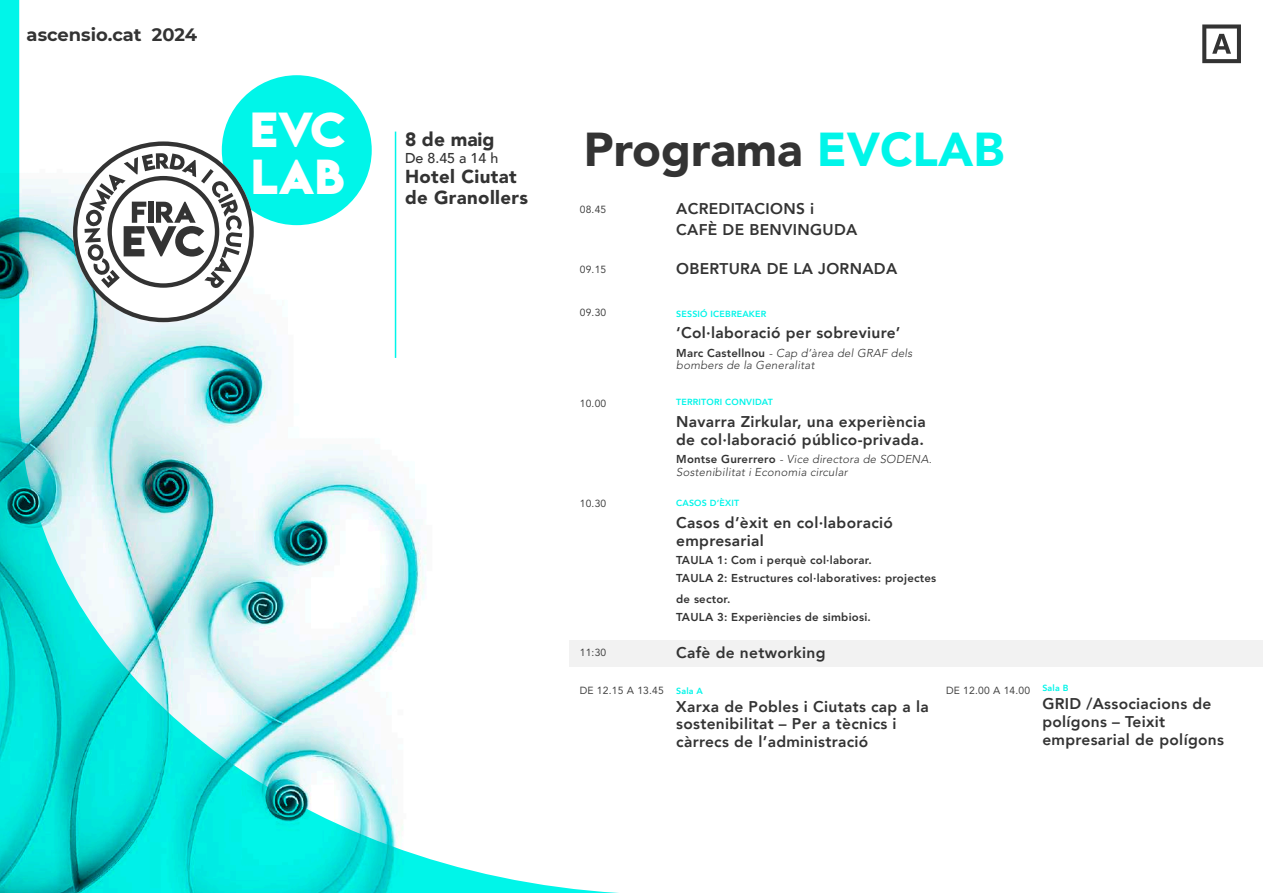
<style>
.page{position:relative;width:1263px;height:893px;background:#fff}
.page>*{position:absolute;margin:0;border:0;box-sizing:border-box;transform-origin:0 0}
.t1{font:900 47.55px "Avenir";color:#333}
.t2{font:43.65px/47.4px "Lemon Milkbold";color:#fff}
.t3{font:900 19.2px "Avenir";color:#333}
.t4{font:900 18.6px/20.2px "Avenir";letter-spacing:.02em;color:#333}
.t5{font:700 17.85px "Montserrat";color:#333}
.t6{font:800 15.45px/17.9px "Avenir";letter-spacing:.02em;color:#333}
.t7{font:500 14.25px "Avenir";color:#333}
.t8{font:italic 300 11.4px/12.8px "Avenir";letter-spacing:.02em;color:#333}
.t9{font:800 11.4px/18.1px "Avenir";letter-spacing:.02em;color:#333}
.t10{font:10.35px "Avenir";letter-spacing:.02em;color:#424242}
.t11{font:800 8.85px "Avenir";letter-spacing:.02em;color:#00f5e9}
.s1{color:#00f5e9}
.s2{font-weight:800;font-style:normal}
</style>
<div class="page">
<svg style="left:1202px;top:24px;width:39px;height:39px"></svg>
<svg style="left:0;top:0;width:619px;height:893px"></svg>
<hr style="left:395px;top:132px;width:1px;height:226px;background:#00f5e9">
<div style="left:569px;top:640px;width:694px;height:27px;background:#f2f2f2"></div>
<div style="left:222px;top:75px;width:150px;height:150px;background:#00f5e9;border-radius:50%"></div>
<svg style="left:73px;top:141px;width:181px;height:181px"></svg>
<p class="t5" style="left:27px;top:22px;width:172px">ascensio.cat 2024</p>
<h2 class="t2" style="left:251px;top:106px;width:96px">EVC<br>LAB</h2>
<p class="t3" style="left:405px;top:123px;width:91px">8 de maig</p>
<p class="t7" style="left:405px;top:146px;width:95px">De 8.45 a 14 h</p>
<p class="t4" style="left:405px;top:167px;width:125px">Hotel Ciutat de Granollers</p>
<h1 class="t1" style="left:584px;top:108px;width:422px">Programa <span class="s1">EVCLAB</span></h1>
<p class="t10" style="left:580px;top:203px;width:28px">08.45</p>
<p class="t6" style="left:676px;top:198px;width:183px;line-height:21.3px">ACREDITACIONS i<br>CAFÈ DE BENVINGUDA</p>
<p class="t6" style="left:676px;top:260px;width:222px">OBERTURA DE LA JORNADA</p>
<p class="t11" style="left:676px;top:307px;width:92px">SESSIÓ ICEBREAKER</p>
<p class="t6" style="left:676px;top:324px;width:226px">‘Col·laboració per sobreviure’</p>
<p class="t8" style="left:676px;top:346px;width:238px"><span class="s2">Marc Castellnou</span> - Cap d’àrea del GRAF dels bombers de la Generalitat</p>
<p class="t11" style="left:676px;top:395px;width:98px">TERRITORI CONVIDAT</p>
<p class="t6" style="left:676px;top:412px;width:251px">Navarra Zirkular, una experiència de col·laboració público-privada.</p>
<p class="t8" style="left:676px;top:452px;width:257px"><span class="s2">Montse Gurerrero</span> - Vice directora de SODENA.<br>Sostenibilitat i Economia circular</p>
<p class="t11" style="left:676px;top:496px;width:64px">CASOS D’ÈXIT</p>
<p class="t6" style="left:676px;top:513px;width:218px">Casos d’èxit en col·laboració empresarial</p>
<p class="t9" style="left:676px;top:551px;width:262px">TAULA 1: Com i perquè col·laborar.<br>TAULA 2: Estructures col·laboratives: projectes</p>
<p class="t9" style="left:676px;top:590px;width:196px">de sector.<br>TAULA 3: Experiències de simbiosi.</p>
<p class="t6" style="left:676px;top:643px;width:151px">Cafè de networking</p>
<p class="t11" style="left:676px;top:684px;width:28px">Sala A</p>
<p class="t6" style="left:676px;top:697px;width:254px">Xarxa de Pobles i Ciutats cap a la sostenibilitat – Per a tècnics i càrrecs de l’administració</p>
<p class="t10" style="left:580px;top:264px;width:28px">09.15</p>
<p class="t10" style="left:580px;top:306px;width:28px">09.30</p>
<p class="t10" style="left:580px;top:398px;width:28px">10.00</p>
<p class="t10" style="left:580px;top:497px;width:28px">10.30</p>
<p class="t10" style="left:580px;top:647px;width:28px">11:30</p>
<p class="t10" style="left:580px;top:685px;width:86px">DE 12.15 A 13.45</p>
<p class="t11" style="left:1042px;top:681px;width:28px">Sala B</p>
<p class="t6" style="left:1042px;top:695px;width:183px">GRID /Associacions de polígons – Teixit empresarial de polígons</p>
<p class="t10" style="left:946px;top:685px;width:86px">DE 12.00 A 14.00</p>
</div>
